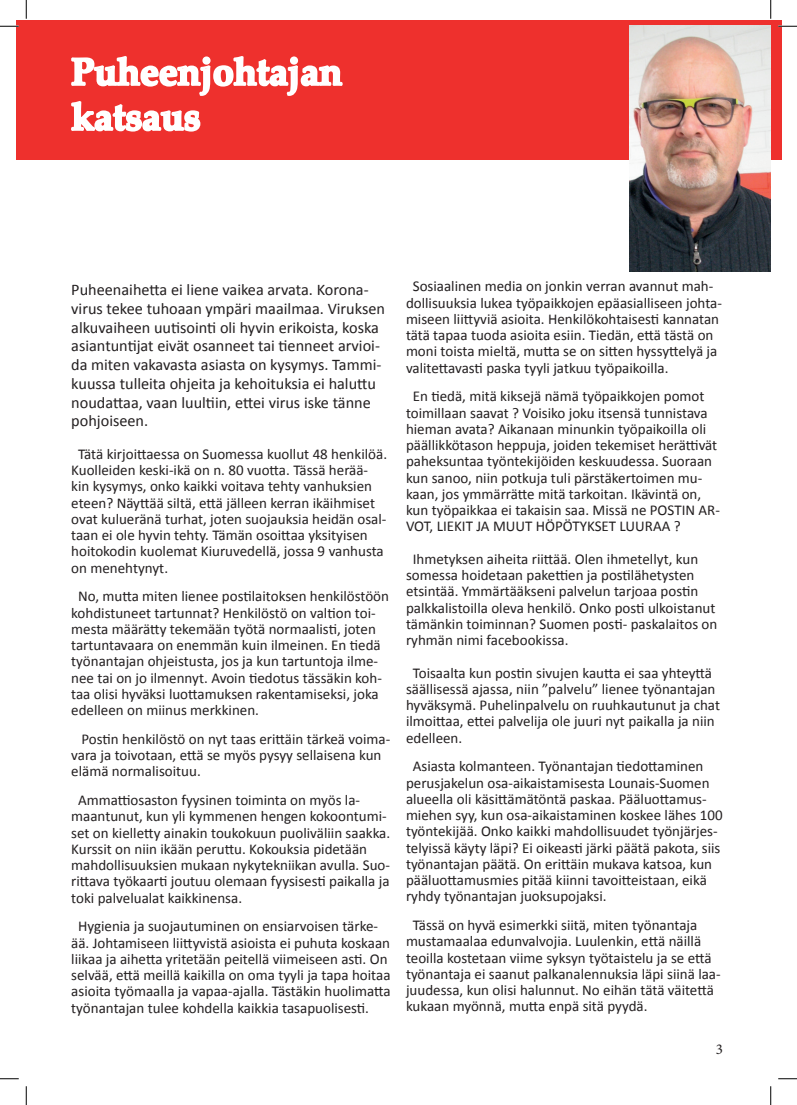
<style>
.page{position:relative;width:797px;height:1105px;background:#fff}
.page>*{position:absolute;margin:0;border:0;box-sizing:border-box;transform-origin:0 0}
.t1{font:700 37.5px/45px "Palatino Linotype";color:#fff}
.t2{font:16.25px/18.8px "Calibri";color:#231f20}
.t3{font:15px/16.2px "Calibri";color:#231f20}
.t4{font:15px "Minion Pro";color:#231f20}
</style>
<div class="page">
<div style="left:16px;top:21px;width:765px;height:139px;background:#ee302d"></div>
<svg style="left:70px;top:20px;width:275px;height:112px"></svg>
<img style="left:629px;top:26px;width:141px;height:245px">
<svg style="left:0;top:25px;width:19px;height:2px"></svg>
<svg style="left:778px;top:25px;width:19px;height:2px"></svg>
<svg style="left:0;top:1078px;width:19px;height:1px"></svg>
<svg style="left:778px;top:1078px;width:19px;height:1px"></svg>
<svg style="left:25px;top:0;width:2px;height:19px"></svg>
<svg style="left:25px;top:1086px;width:2px;height:19px"></svg>
<svg style="left:770px;top:0;width:1px;height:19px"></svg>
<svg style="left:770px;top:1086px;width:1px;height:19px"></svg>
<h1 class="t1" style="left:71px;top:48px;width:272px">Puheenjohtajan katsaus</h1>
<p class="t2" style="left:71px;top:280px;width:315px">Puheenaihetta ei liene vaikea arvata. Korona&shy;virus tekee tuhoaan ympäri maailmaa. Viruksen alkuvaiheen uutisointi oli hyvin erikoista, koska asiantuntijat eivät osanneet tai tienneet arvioi&shy;da miten vakavasta asiasta on kysymys. Tammi&shy;kuussa tulleita ohjeita ja kehoituksia ei haluttu noudattaa, vaan luultiin, ettei virus iske tänne pohjoiseen.</p>
<p class="t3" style="left:71px;top:446px;width:317px;text-indent:7px">Tätä kirjoittaessa on Suomessa kuollut 48 henkilöä.<br>Kuolleiden keski-ikä on n. 80 vuotta. Tässä herää&shy;kin kysymys, onko kaikki voitava tehty vanhuksien eteen? Näyttää siltä, että jälleen kerran ikäihmiset ovat kulueränä turhat, joten suojauksia heidän osal&shy;taan ei ole hyvin tehty. Tämän osoittaa yksityisen hoitokodin kuolemat Kiuruvedellä, jossa 9 vanhusta on menehtynyt.</p>
<p class="t3" style="left:71px;top:588px;width:319px;text-indent:7px">No, mutta miten lienee postilaitoksen henkilöstöön kohdistuneet tartunnat? Henkilöstö on valtion toi&shy;mesta määrätty tekemään työtä normaalisti, joten tartuntavaara on enemmän kuin ilmeinen. En tiedä työnantajan ohjeistusta, jos ja kun tartuntoja ilme&shy;nee tai on jo ilmennyt. Avoin tiedotus tässäkin koh&shy;taa olisi hyväksi luottamuksen rakentamiseksi, joka edelleen on miinus merkkinen.</p>
<p class="t3" style="left:71px;top:731px;width:320px;text-indent:10px">Postin henkilöstö on nyt taas erittäin tärkeä voima&shy;vara ja toivotaan, että se myös pysyy sellaisena kun elämä normalisoituu.</p>
<p class="t3" style="left:71px;top:792px;width:320px;text-indent:7px">Ammattiosaston fyysinen toiminta on myös la&shy;maantunut, kun yli kymmenen hengen kokoontumi&shy;set on kielletty ainakin toukokuun puoliväliin saakka.<br>Kurssit on niin ikään peruttu. Kokouksia pidetään mahdollisuuksien mukaan nykytekniikan avulla. Suo&shy;rittava työkaarti joutuu olemaan fyysisesti paikalla ja toki palvelualat kaikkinensa.</p>
<p class="t3" style="left:71px;top:918px;width:321px;text-indent:7px">Hygienia ja suojautuminen on ensiarvoisen tärke&shy;ää. Johtamiseen liittyvistä asioista ei puhuta koskaan liikaa ja aihetta yritetään peitellä viimeiseen asti. On selvää, että meillä kaikilla on oma tyyli ja tapa hoitaa asioita työmaalla ja vapaa-ajalla. Tästäkin huolimatta työnantajan tulee kohdella kaikkia tasapuolisesti.</p>
<p class="t3" style="left:406px;top:278px;width:317px;text-indent:7px">Sosiaalinen media on jonkin verran avannut mah&shy;dollisuuksia lukea työpaikkojen epäasialliseen johta&shy;miseen liittyviä asioita. Henkilökohtaisesti kannatan tätä tapaa tuoda asioita esiin. Tiedän, että tästä on moni toista mieltä, mutta se on sitten hyssyttelyä ja valitettavasti paska tyyli jatkuu työpaikoilla.</p>
<p class="t3" style="left:406px;top:388px;width:315px;text-indent:7px">En tiedä, mitä kiksejä nämä työpaikkojen pomot toimillaan saavat ? Voisiko joku itsensä tunnistava hieman avata? Aikanaan minunkin työpaikoilla oli päällikkötason heppuja, joiden tekemiset herättivät paheksuntaa työntekijöiden keskuudessa. Suoraan kun sanoo, niin potkuja tuli pärstäkertoimen mu&shy;kaan, jos ymmärrätte mitä tarkoitan. Ikävintä on, kun työpaikkaa ei takaisin saa. Missä ne POSTIN AR-VOT, LIEKIT JA MUUT HÖPÖTYKSET LUURAA ?</p>
<p class="t3" style="left:406px;top:551px;width:313px;text-indent:7px">Ihmetyksen aiheita riittää. Olen ihmetellyt, kun somessa hoidetaan pakettien ja postilähetysten etsintää. Ymmärtääkseni palvelun tarjoaa postin palkkalistoilla oleva henkilö. Onko posti ulkoistanut tämänkin toiminnan? Suomen posti- paskalaitos on ryhmän nimi facebookissa.</p>
<p class="t3" style="left:406px;top:664px;width:315px;text-indent:7px">Toisaalta kun postin sivujen kautta ei saa yhteyttä säällisessä ajassa, niin ”palvelu” lienee työnantajan hyväksymä. Puhelinpalvelu on ruuhkautunut ja chat ilmoittaa, ettei palvelija ole juuri nyt paikalla ja niin edelleen.</p>
<p class="t3" style="left:406px;top:758px;width:318px;text-indent:7px">Asiasta kolmanteen. Työnantajan tiedottaminen perusjakelun osa-aikaistamisesta Lounais-Suomen alueella oli käsittämätöntä paskaa. Pääluottamus&shy;miehen syy, kun osa-aikaistaminen koskee lähes 100 työntekijää. Onko kaikki mahdollisuudet työnjärjes&shy;telyissä käyty läpi? Ei oikeasti järki päätä pakota, siis työnantajan päätä. On erittäin mukava katsoa, kun pääluottamusmies pitää kiinni tavoitteistaan, eikä ryhdy työnantajan juoksupojaksi.</p>
<p class="t3" style="left:406px;top:917px;width:316px;text-indent:7px">Tässä on hyvä esimerkki siitä, miten työnantaja mustamaalaa edunvalvojia. Luulenkin, että näillä teoilla kostetaan viime syksyn työtaistelu ja se että työnantaja ei saanut palkanalennuksia läpi siinä laa&shy;juudessa, kun olisi halunnut. No eihän tätä väitettä kukaan myönnä, mutta enpä sitä pyydä.</p>
<p class="t4" style="left:715px;top:1039px;width:9px">3</p>
</div>
